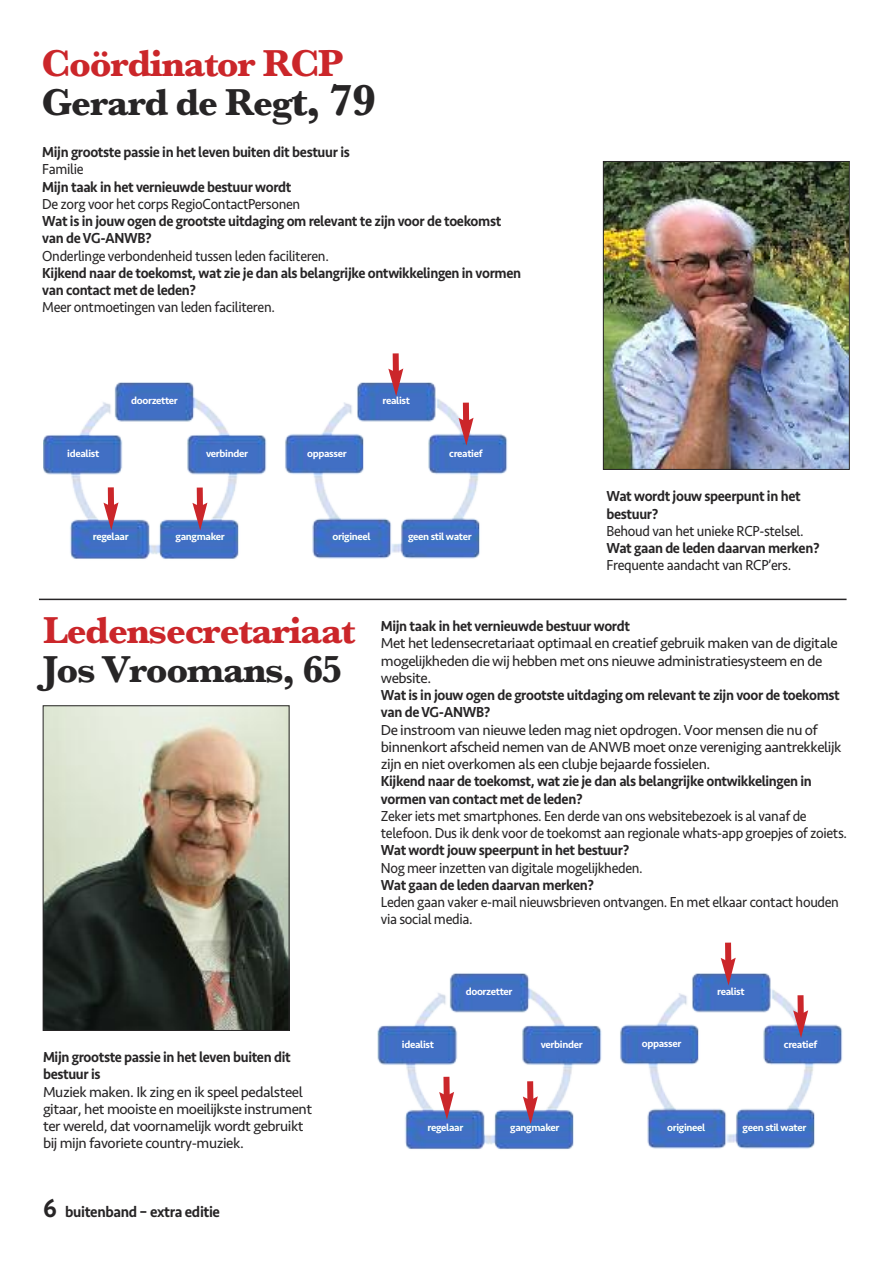
<style>
.page{position:relative;width:893px;height:1263px;background:#fff}
.page>*{position:absolute;margin:0;border:0;box-sizing:border-box;transform-origin:0 0}
.t1{font:700 39px/39px "Baskerville";letter-spacing:-.04em;color:#cb262a}
.t2{font:700 39px "Baskerville";letter-spacing:-.04em;color:#272526}
.t3{font:500 15.75px "Seravek";letter-spacing:-.025em;color:#272526;scale:.93 1}
.t4{font:500 15px/17.2px "Seravek";letter-spacing:-.025em;color:#272526;scale:.93 1}
.t5{font:15px/17.2px "Seravek";letter-spacing:-.03em;color:#272526}
.t6{font:15px/17.2px "Seravek";letter-spacing:-.03em;color:#272526;scale:.93 1}
.t7{font:500 10.5px "Seravek";letter-spacing:-.03em;color:#fff}
.s1{color:#272526}
.s2{font-size:45px;color:#272526}
.s3{font-size:27px}
</style>
<div class="page">
<img style="left:605px;top:163px;width:243px;height:305px">
<div style="left:603px;top:161px;width:247px;height:309px;border:1px solid #272526"></div>
<img style="left:45px;top:707px;width:242px;height:322px">
<div style="left:43px;top:705px;width:246px;height:326px;border:1px solid #272526"></div>
<img style="left:43px;top:368px;width:465px;height:191px">
<svg style="left:103px;top:481px;width:15px;height:49px"></svg>
<svg style="left:192px;top:481px;width:15px;height:550px"></svg>
<svg style="left:388px;top:353px;width:15px;height:43px"></svg>
<img style="left:378px;top:958px;width:465px;height:192px">
<svg style="left:721px;top:942px;width:15px;height:208px"></svg>
<svg style="left:439px;top:397px;width:35px;height:753px"></svg>
<svg style="left:523px;top:1075px;width:15px;height:49px"></svg>
<svg style="left:793px;top:989px;width:15px;height:49px"></svg>
<hr style="left:39px;top:599px;width:807px;height:1px;background:#272526">
<h1 class="t1" style="left:42px;top:43px;width:336px">Coördinator RCP<br><span class="s1">Gerard de Reg</span><span class="s2">t, 79</span></h1>
<p class="t4" style="left:42px;top:144px;width:332px">Mijn grootste passie in het leven buiten dit bestuur is</p>
<p class="t6" style="left:42px;top:161px;width:46px">Familie</p>
<p class="t4" style="left:42px;top:178px;width:269px">Mijn taak in het vernieuwde bestuur wordt</p>
<p class="t6" style="left:42px;top:195px;width:279px">De zorg voor het corps RegioContactPersonen</p>
<p class="t4" style="left:42px;top:213px;width:495px">Wat is in jouw ogen de grootste uitdaging om relevant te zijn voor de toekomst van de VG-ANWB?</p>
<p class="t6" style="left:42px;top:247px;width:310px">Onderlinge verbondenheid tussen leden faciliteren.</p>
<p class="t4" style="left:42px;top:264px;width:516px">Kijkend naar de toekomst, wat zie je dan als belangrijke ontwikkelingen in vormen van contact met de leden?</p>
<p class="t6" style="left:42px;top:299px;width:252px">Meer ontmoetingen van leden faciliteren.</p>
<p class="t7" style="left:131px;top:394px;width:48px">doorzetter</p>
<p class="t7" style="left:382px;top:394px;width:29px">realist</p>
<p class="t7" style="left:67px;top:447px;width:34px">idealist</p>
<p class="t7" style="left:93px;top:530px;width:37px">regelaar</p>
<p class="t7" style="left:206px;top:447px;width:44px">verbinder</p>
<p class="t7" style="left:307px;top:446px;width:41px">oppasser</p>
<p class="t7" style="left:176px;top:530px;width:51px">gangmaker</p>
<p class="t7" style="left:332px;top:530px;width:40px">origineel</p>
<p class="t7" style="left:449px;top:447px;width:35px">creatief</p>
<p class="t7" style="left:408px;top:530px;width:65px">geen stil water</p>
<p class="t4" style="left:606px;top:488px;width:210px">Wat wordt jouw speerpunt in het bestuur?</p>
<p class="t6" style="left:606px;top:522px;width:213px">Behoud van het unieke RCP-stelsel.</p>
<p class="t4" style="left:606px;top:540px;width:231px">Wat gaan de leden daarvan merken?</p>
<p class="t6" style="left:606px;top:557px;width:200px">Frequente aandacht van RCP’ers.</p>
<h1 class="t1" style="left:43px;top:610px;width:314px">Ledensecretariaat</h1>
<h1 class="t2" style="left:43px;top:646px;width:301px">Jos Vroomans, 65</h1>
<p class="t4" style="left:381px;top:618px;width:269px">Mijn taak in het vernieuwde bestuur wordt</p>
<p class="t5" style="left:381px;top:635px;width:458px">Met het ledensecretariaat optimaal en creatief gebruik maken van de digitale mogelijkheden die wij hebben met ons nieuwe administratiesysteem en de website.</p>
<p class="t4" style="left:381px;top:687px;width:495px">Wat is in jouw ogen de grootste uitdaging om relevant te zijn voor de toekomst van de VG-ANWB?</p>
<p class="t5" style="left:381px;top:721px;width:462px">De instroom van nieuwe leden mag niet opdrogen. Voor mensen die nu of binnenkort afscheid nemen van de ANWB moet onze vereniging aantrekkelijk zijn en niet overkomen als een clubje bejaarde fossielen.</p>
<p class="t4" style="left:381px;top:773px;width:465px">Kijkend naar de toekomst, wat zie je dan als belangrijke ontwikkelingen in vormen van contact met de leden?</p>
<p class="t6" style="left:381px;top:807px;width:503px">Zeker iets met smartphones. Een derde van ons websitebezoek is al vanaf de telefoon. Dus ik denk voor de toekomst aan regionale whats-app groepjes of zoiets.</p>
<p class="t4" style="left:381px;top:842px;width:269px">Wat wordt jouw speerpunt in het bestuur?</p>
<p class="t6" style="left:381px;top:859px;width:283px">Nog meer inzetten van digitale mogelijkheden.</p>
<p class="t4" style="left:381px;top:876px;width:231px">Wat gaan de leden daarvan merken?</p>
<p class="t6" style="left:381px;top:893px;width:494px">Leden gaan vaker e-mail nieuwsbrieven ontvangen. En met elkaar contact houden via social media.</p>
<p class="t4" style="left:43px;top:1049px;width:268px">Mijn grootste passie in het leven buiten dit bestuur is</p>
<p class="t5" style="left:43px;top:1083px;width:271px">Muziek maken. Ik zing en ik speel pedalsteel gitaar, het mooiste en moeilijkste instrument ter wereld, dat voornamelijk wordt gebruikt bij mijn favoriete country-muziek.</p>
<p class="t3" style="left:43px;top:1202px;width:192px"><span class="s3">6</span> buitenband – extra editie</p>
<p class="t7" style="left:402px;top:1038px;width:34px">idealist</p>
<p class="t7" style="left:466px;top:985px;width:48px">doorzetter</p>
<p class="t7" style="left:541px;top:1038px;width:44px">verbinder</p>
<p class="t7" style="left:642px;top:1037px;width:41px">oppasser</p>
<p class="t7" style="left:717px;top:985px;width:29px">realist</p>
<p class="t7" style="left:784px;top:1038px;width:35px">creatief</p>
<p class="t7" style="left:428px;top:1121px;width:37px">regelaar</p>
<p class="t7" style="left:510px;top:1121px;width:51px">gangmaker</p>
<p class="t7" style="left:667px;top:1121px;width:40px">origineel</p>
<p class="t7" style="left:743px;top:1121px;width:65px">geen stil water</p>
</div>
